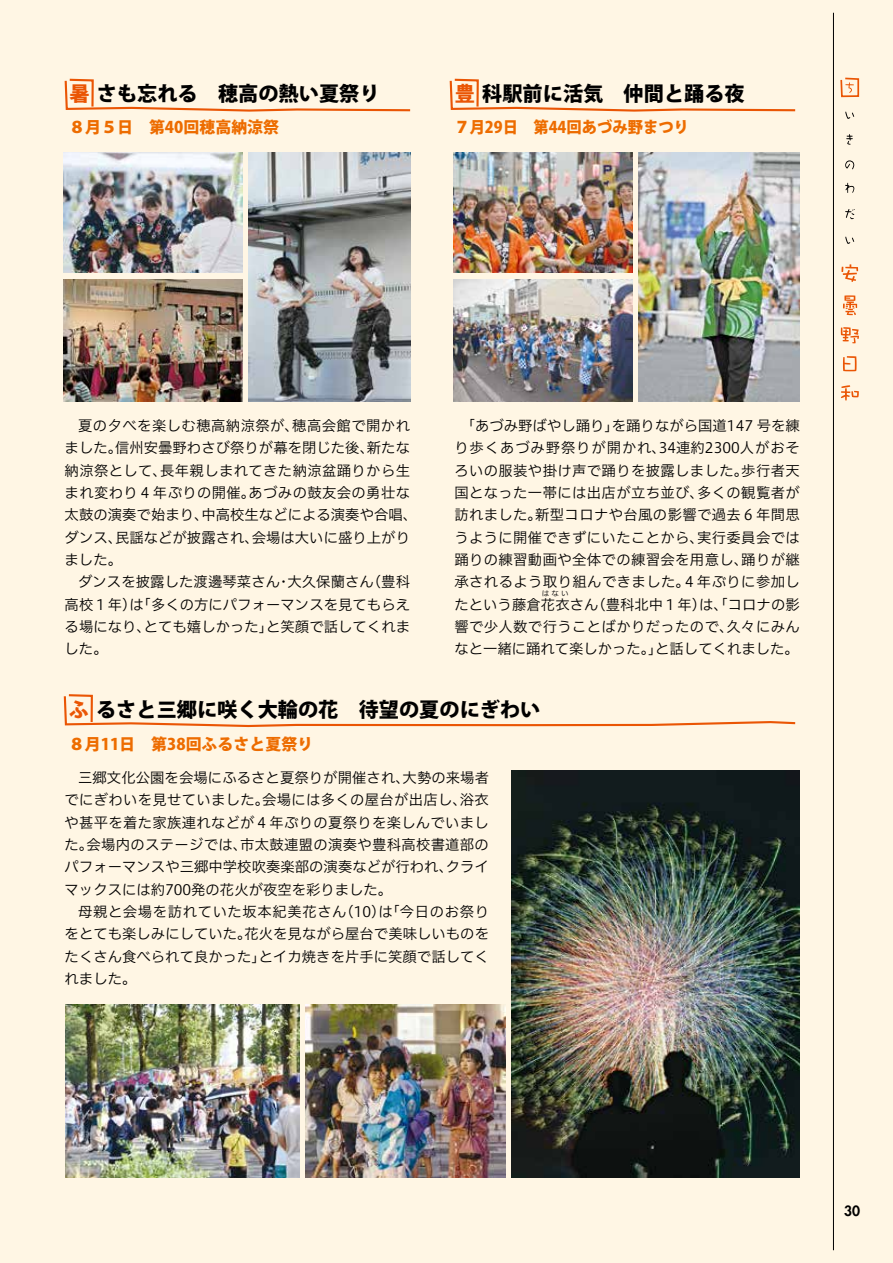
<style>
.page{position:relative;width:893px;height:1263px;background:#fff6e4}
.page>*{position:absolute;margin:0;border:0;box-sizing:border-box;transform-origin:0 0}
.t1{font:800 20.25px "Koz Go Pr 6 N";color:#000}
.t2{font:800 15.9px "Koz Go Pr 6 N";color:#ed6c00}
.t3{font:800 15.9px "Koz Go Pr 6 N";color:#ed6c00;scale:.96 1}
.t4{font:14.4px/22.4px "Hiragino UD Sans F Std N W3";letter-spacing:.02em;color:#000}
.t5{font:14.4px/22.4px "Hiragino UD Sans F Std N W3";color:#000}
.t6{font:14.4px/22.4px "Hiragino UD Sans F Std N W3";letter-spacing:.04em;color:#000}
.t7{font:14.4px "Hiragino UD Sans F Std N W3";letter-spacing:.06em;color:#000}
.t8{font:800 13.8px "Futura";color:#000}
.t9{font:7.2px "Hiragino UD Sans F Std N W3";color:#000;scale:1.06 1}
.s1{color:#ea5504}
</style>
<div class="page">
<svg style="left:845px;top:112px;width:10px;height:132px"></svg>
<svg style="left:840px;top:77px;width:20px;height:21px"></svg>
<svg style="left:841px;top:264px;width:18px;height:136px"></svg>
<hr style="left:833px;top:13px;width:1px;height:1237px;background:#000">
<svg style="left:64px;top:78px;width:347px;height:34px"></svg>
<svg style="left:449px;top:78px;width:347px;height:34px"></svg>
<img style="left:249px;top:152px;width:161px;height:249px">
<img style="left:638px;top:152px;width:162px;height:249px">
<img style="left:64px;top:152px;width:179px;height:120px">
<img style="left:453px;top:152px;width:180px;height:120px">
<img style="left:64px;top:280px;width:179px;height:121px">
<img style="left:453px;top:280px;width:180px;height:121px">
<img style="left:512px;top:770px;width:288px;height:407px">
<svg style="left:63px;top:694px;width:733px;height:34px"></svg>
<img style="left:65px;top:1004px;width:234px;height:173px">
<img style="left:305px;top:1004px;width:200px;height:173px">
<h1 class="t1" style="left:70px;top:82px;width:311px"><span class="s1">暑</span>さも忘れる　穂高の熱い夏祭り</h1>
<p class="t2" style="left:69px;top:118px;width:211px">８月５日　第40回穂高納涼祭</p>
<h1 class="t1" style="left:455px;top:82px;width:292px"><span class="s1">豊</span>科駅前に活気　仲間と踊る夜</h1>
<p class="t3" style="left:454px;top:118px;width:246px">７月29日　第44回あづみ野まつり</p>
<p class="t4" style="left:78px;top:413px;width:222px">夏の夕べを楽しむ穂高納涼祭が、</p>
<p class="t4" style="left:292px;top:413px;width:119px">穂高会館で開かれ</p>
<p class="t4" style="left:461px;top:414px;width:160px">「あづみ野ばやし踊り」</p>
<p class="t4" style="left:612px;top:414px;width:190px">を踊りながら国道147 号を練</p>
<p class="t4" style="left:115px;top:436px;width:260px">信州安曇野わさび祭りが幕を閉じた後、</p>
<p class="t4" style="left:367px;top:436px;width:45px">新たな</p>
<p class="t4" style="left:65px;top:436px;width:59px">ました。</p>
<p class="t7" style="left:454px;top:437px;width:213px">り歩くあづみ野祭りが開かれ、</p>
<p class="t5" style="left:659px;top:436px;width:143px">34連約2300人がおそ</p>
<p class="t4" style="left:65px;top:458px;width:104px">納涼祭として、</p>
<p class="t4" style="left:160px;top:458px;width:251px">長年親しまれてきた納涼盆踊りから生</p>
<p class="t4" style="left:248px;top:480px;width:163px">あづみの鼓友会の勇壮な</p>
<p class="t4" style="left:201px;top:480px;width:217px;text-indent:-137px">まれ変わり４年ぶりの開催。<br>中高校生などによる演奏や合唱、</p>
<p class="t4" style="left:65px;top:503px;width:145px">太鼓の演奏で始まり、</p>
<p class="t4" style="left:697px;top:458px;width:104px;text-indent:-243px">ろいの服装や掛け声で踊りを披露しました。<br>多くの観覧者が</p>
<p class="t4" style="left:741px;top:458px;width:60px">歩行者天</p>
<p class="t4" style="left:535px;top:481px;width:266px;text-indent:-81px">国となった一帯には出店が立ち並び、<br>新型コロナや台風の影響で過去６年間思</p>
<p class="t4" style="left:454px;top:503px;width:89px">訪れました。</p>
<p class="t4" style="left:65px;top:525px;width:59px">ダンス、ました。</p>
<p class="t4" style="left:115px;top:525px;width:145px">民謡などが披露され、</p>
<p class="t4" style="left:252px;top:525px;width:160px">会場は大いに盛り上がり</p>
<p class="t4" style="left:78px;top:570px;width:204px">ダンスを披露した渡邊琴菜さん</p>
<p class="t4" style="left:65px;top:592px;width:347px">高校１年 「は） 多くの方にパフォーマンスを見てもらえ</p>
<p class="t4" style="left:266px;top:614px;width:145px">と笑顔で話してくれま</p>
<p class="t4" style="left:367px;top:570px;width:45px">（豊科</p>
<p class="t4" style="left:287px;top:570px;width:88px">大久保蘭さん</p>
<p class="t4" style="left:277px;top:570px;width:16px">・</p>
<p class="t4" style="left:144px;top:614px;width:131px">とても嬉しかった」</p>
<p class="t4" style="left:65px;top:614px;width:88px">る場になり、した。</p>
<p class="t4" style="left:454px;top:525px;width:251px">うように開催できずにいたことから、</p>
<p class="t4" style="left:697px;top:525px;width:104px">実行委員会では</p>
<p class="t4" style="left:741px;top:547px;width:60px">踊りが継</p>
<p class="t4" style="left:454px;top:547px;width:347px">踊りの練習動画や全体での練習会を用意し、<br>承されるよう取り組んできました４。年ぶりに参加したという藤倉花衣さん</p>
<p class="t9" style="left:542px;top:588px;width:27px">はない</p>
<p class="t4" style="left:591px;top:592px;width:210px;text-align:right">（豊科北中１年は）、「コロナの影久々にみん</p>
<p class="t4" style="left:655px;top:614px;width:145px;text-indent:-201px">響で少人数で行うことばかりだったので、<br>と話してくれました。</p>
<p class="t5" style="left:454px;top:637px;width:210px">なと一緒に踊れて楽しかった。」</p>
<h1 class="t1" style="left:69px;top:698px;width:473px"><span class="s1">ふ</span>るさと三郷に咲く大輪の花　待望の夏のにぎわい</h1>
<p class="t2" style="left:69px;top:735px;width:246px">８月11日　第38回ふるさと夏祭り</p>
<p class="t4" style="left:78px;top:765px;width:333px">三郷文化公園を会場にふるさと夏祭りが開催され、</p>
<p class="t4" style="left:403px;top:765px;width:88px">大勢の来場者</p>
<p class="t4" style="left:65px;top:788px;width:206px">でにぎわいを見せていました。</p>
<p class="t4" style="left:65px;top:810px;width:426px">や甚平を着た家族連れなどが４年ぶりの夏祭りを楽しんでいまし</p>
<p class="t4" style="left:240px;top:832px;width:250px">市太鼓連盟の演奏や豊科高校書道部の</p>
<p class="t4" style="left:262px;top:788px;width:206px">会場には多くの屋台が出店し、</p>
<p class="t4" style="left:460px;top:788px;width:31px">浴衣</p>
<p class="t4" style="left:86px;top:832px;width:162px">会場内のステージでは、</p>
<p class="t4" style="left:65px;top:832px;width:30px">た。</p>
<p class="t4" style="left:65px;top:855px;width:390px">パフォーマンスや三郷中学校吹奏楽部の演奏などが行われ、</p>
<p class="t5" style="left:65px;top:877px;width:329px">マックスには約700発の花火が夜空を彩りました。</p>
<p class="t6" style="left:339px;top:899px;width:151px">（10 「は） 今日のお祭り</p>
<p class="t4" style="left:446px;top:855px;width:45px">クライ</p>
<p class="t6" style="left:244px;top:899px;width:246px;text-indent:-166px">母親と会場を訪れていた坂本紀美花さん<br>花火を見ながら屋台で美味しいものを</p>
<p class="t4" style="left:65px;top:922px;width:188px">をとても楽しみにしていた。</p>
<p class="t5" style="left:65px;top:944px;width:203px">たくさん食べられて良かった」れました。</p>
<p class="t5" style="left:259px;top:944px;width:232px">とイカ焼きを片手に笑顔で話してく</p>
<p class="t8" style="left:844px;top:1201px;width:17px">30</p>
</div>
